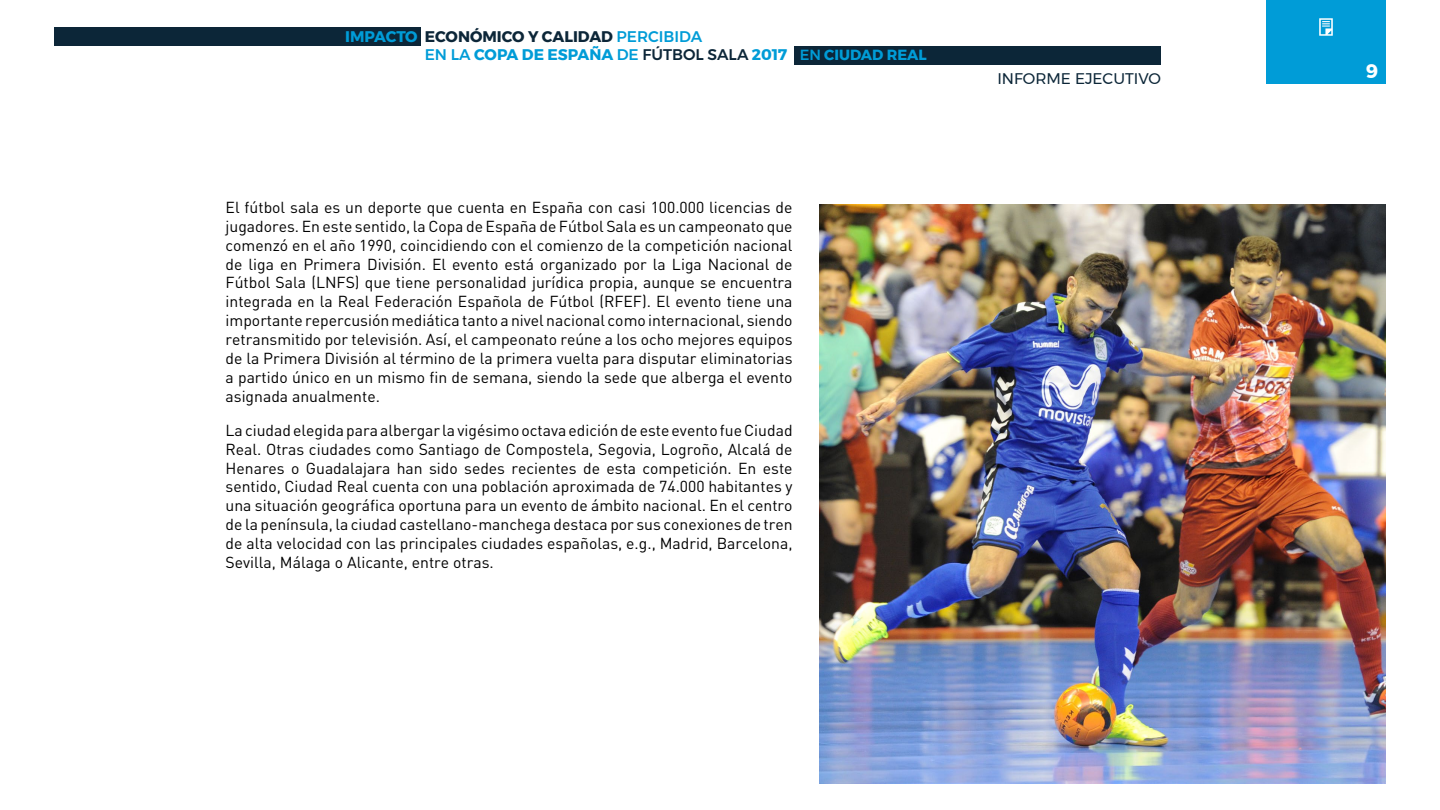
<style>
.page{position:relative;width:1440px;height:810px;background:#fff}
.page>*{position:absolute;margin:0;border:0;box-sizing:border-box;transform-origin:0 0}
.t1{font:700 19.5px "Montserrat";color:#fff}
.t2{font:15.75px/18.9px "DIN";color:#000;text-align:justify}
.t3{font:700 15.38px "Montserrat";color:#009cd7}
.t4{font:700 15.38px "Montserrat";color:#0c2638}
.t5{font:15.38px "Montserrat";color:#0c2638}
.t6{font:700 14.62px "Montserrat";color:#009cd7}
.s1{font-weight:500;color:#009cd7}
.s2{font-weight:500}
.s3{font-weight:500;color:#0c2638}
</style>
<div class="page">
<div style="left:1266px;top:0;width:120px;height:84px;background:#009cd7"></div>
<svg style="left:1319px;top:18px;width:14px;height:18px"></svg>
<div style="left:795px;top:46px;width:366px;height:19px;background:#0c2638"></div>
<div style="left:54px;top:27px;width:366px;height:19px;background:#0c2638"></div>
<img style="left:819px;top:205px;width:567px;height:578px">
<p class="t3" style="left:345px;top:24px;width:74px">IMPACTO</p>
<p class="t4" style="left:425px;top:24px;width:279px">ECONÓMICO Y CALIDAD <span class="s1">PERCIBIDA</span></p>
<p class="t3" style="left:425px;top:43px;width:364px"><span class="s2">EN LA</span> COPA DE ESPAÑA <span class="s2">DE</span> <span class="s3">FÚTBOL SALA</span> 2017</p>
<p class="t6" style="left:800px;top:43px;width:128px"><span class="s2">EN</span> CIUDAD REAL</p>
<p class="t2" style="left:226px;top:197px;width:569px">El fútbol sala es un deporte que cuenta en España con casi 100.000 licencias de jugadores. En este sentido, la Copa de España de Fútbol Sala es un campeonato que comenzó en el año 1990, coincidiendo con el comienzo de la competición nacional de liga en Primera División. El evento está organizado por la Liga Nacional de Fútbol Sala (LNFS) que tiene personalidad jurídica propia, aunque se encuentra integrada en la Real Federación Española de Fútbol (RFEF). El evento tiene una importante repercusión mediática tanto a nivel nacional como internacional, siendo retransmitido por televisión. Así, el campeonato reúne a los ocho mejores equipos de la Primera División al término de la primera vuelta para disputar eliminatorias a partido único en un mismo fin de semana, siendo la sede que alberga el evento asignada anualmente.</p>
<p class="t2" style="left:226px;top:420px;width:569px">La ciudad elegida para albergar la vigésimo octava edición de este evento fue Ciudad Real. Otras ciudades como Santiago de Compostela, Segovia, Logroño, Alcalá de Henares o Guadalajara han sido sedes recientes de esta competición. En este sentido, Ciudad Real cuenta con una población aproximada de 74.000 habitantes y una situación geográfica oportuna para un evento de ámbito nacional. En el centro de la península, la ciudad castellano-manchega destaca por sus conexiones de tren de alta velocidad con las principales ciudades españolas, e.g., Madrid, Barcelona, Sevilla, Málaga o Alicante, entre otras.</p>
<p class="t5" style="left:997px;top:67px;width:165px">INFORME EJECUTIVO</p>
<p class="t1" style="left:1366px;top:56px;width:14px">9</p>
</div>
